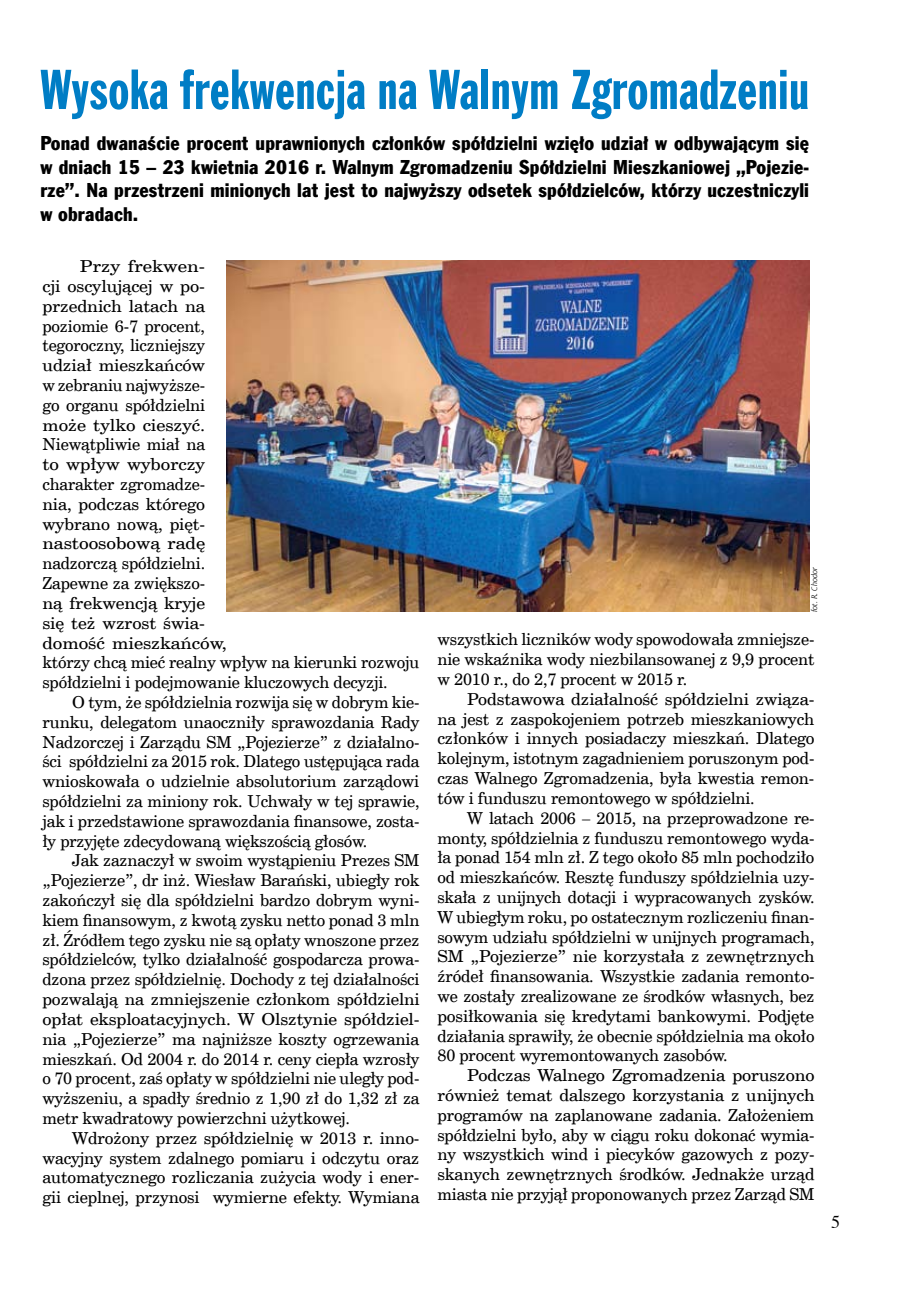
<style>
.page{position:relative;width:906px;height:1289px;background:#fff}
.page>*{position:absolute;margin:0;border:0;box-sizing:border-box;transform-origin:0 0}
.t1{font:55.5px "Frank Goth X Cn EU";color:#007dc5}
.t2{font:19.5px/23.4px "Frank Goth Cn EU";letter-spacing:.01em;color:#000;text-align:justify}
.t3{font:18px "Times";color:#000}
.t4{font:16.5px/19.8px "Cent Schbook EU";letter-spacing:-.01em;color:#000;text-align:justify}
.t5{font:16.5px/19.8px "Cent Schbook EU";letter-spacing:-.01em;color:#000;scale:1.16 1}
.t6{font:16.5px/19.8px "Cent Schbook EU";letter-spacing:-.01em;color:#000;text-align:justify;scale:1.07 1}
.t7{font:16.5px/19.8px "Cent Schbook EU";letter-spacing:-.01em;color:#000;text-align:justify;scale:1.06 1}
.t8{font:italic 7.8px "Chianti EU";color:#000}
</style>
<div class="page">
<img style="left:226px;top:261px;width:583px;height:351px">
<h1 class="t1" style="left:40px;top:56px;width:770px">Wysoka frekwencja na Walnym Zgromadzeniu</h1>
<p class="t2" style="left:40px;top:132px;width:770px">Ponad dwanaście procent uprawnionych członków spółdzielni wzięło udział w odbywającym się w dniach 15 – 23 kwietnia 2016 r. Walnym Zgromadzeniu Spółdzielni Mieszkaniowej „Pojezie&shy;rze”. Na przestrzeni minionych lat jest to najwyższy odsetek spółdzielców, którzy uczestniczyli w obradach.</p>
<p class="t5" style="left:42px;top:257px;width:326px;text-indent:37px">Przy frekwen-<br>cji oscylującej w po-<br>przednich latach na<br>poziomie 6-7 procent,<br>tegoroczny, liczniejszy<br>udział mieszkańców<br>w zebraniu najwyższe-<br>go organu spółdzielni<br>może tylko cieszyć.<br>Niewątpliwie miał na<br>to wpływ wyborczy<br>charakter zgromadze-<br>nia, podczas którego<br>wybrano nową, pięt-<br>nastoosobową radę<br>nadzorczą spółdzielni.<br>Zapewne za zwiększo-<br>ną frekwencją kryje<br>się też wzrost świa-<br>domość mieszkańców,<br>którzy chcą mieć realny wpływ na kierunki rozwoju spółdzielni i podejmowanie kluczowych decyzji.</p>
<p class="t4" style="left:42px;top:692px;width:378px;text-indent:30px">O tym, że spółdzielnia rozwija się w dobrym kie&shy;runku, delegatom unaoczniły sprawozdania Rady Nadzorczej i Zarządu SM „Pojezierze” z działalno&shy;ści spółdzielni za 2015 rok. Dlatego ustępująca rada wnioskowała o udzielnie absolutorium zarządowi spółdzielni za miniony rok. Uchwały w tej sprawie, jak i przedstawione sprawozdania finansowe, zosta&shy;ły przyjęte zdecydowaną większością głosów.</p>
<p class="t4" style="left:42px;top:851px;width:379px;text-indent:30px">Jak zaznaczył w swoim wystąpieniu Prezes SM „Pojezierze”, dr inż. Wiesław Barański, ubiegły rok zakończył się dla spółdzielni bardzo dobrym wyni&shy;kiem finansowym, z kwotą zysku netto ponad 3 mln zł. Źródłem tego zysku nie są opłaty wnoszone przez spółdzielców, tylko działalność gospodarcza prowa&shy;dzona przez spółdzielnię. Dochody z tej działalności pozwalają na zmniejszenie członkom spółdzielni opłat eksploatacyjnych. W Olsztynie spółdziel&shy;nia „Pojezierze” ma najniższe koszty ogrzewania mieszkań. Od 2004 r. do 2014 r. ceny ciepła wzrosły o 70 procent, zaś opłaty w spółdzielni nie uległy pod&shy;wyższeniu, a spadły średnio z 1,90 zł do 1,32 zł za metr kwadratowy powierzchni użytkowej.</p>
<p class="t4" style="left:42px;top:1128px;width:378px;text-indent:30px">Wdrożony przez spółdzielnię w 2013 r. inno&shy;wacyjny system zdalnego pomiaru i odczytu oraz automatycznego rozliczania zużycia wody i ener&shy;gii cieplnej, przynosi wymierne efekty. Wymiana</p>
<p class="t8" style="left:810px;top:612px;width:47px;rotate:-90deg">fot. R. Chodor</p>
<p class="t4" style="left:437px;top:630px;width:378px">wszystkich liczników wody spowodowała zmniejsze&shy;nie wskaźnika wody niezbilansowanej z 9,9 procent w 2010 r., do 2,7 procent w 2015 r.</p>
<p class="t7" style="left:437px;top:689px;width:357px;text-indent:30px">Podstawowa działalność spółdzielni związa&shy;na jest z zaspokojeniem potrzeb mieszkaniowych członków i innych posiadaczy mieszkań. Dlatego kolejnym, istotnym zagadnieniem poruszonym pod&shy;czas Walnego Zgromadzenia, była kwestia remon&shy;tów i funduszu remontowego w spółdzielni.</p>
<p class="t4" style="left:437px;top:808px;width:378px;text-indent:30px">W latach 2006 – 2015, na przeprowadzone re&shy;monty, spółdzielnia z funduszu remontowego wyda&shy;ła ponad 154 mln zł. Z tego około 85 mln pochodziło od mieszkańców. Resztę funduszy spółdzielnia uzy&shy;skała z unijnych dotacji i wypracowanych zysków.<br>W ubiegłym roku, po ostatecznym rozliczeniu finan&shy;sowym udziału spółdzielni w unijnych programach, SM „Pojezierze” nie korzystała z zewnętrznych źródeł finansowania. Wszystkie zadania remonto&shy;we zostały zrealizowane ze środków własnych, bez posiłkowania się kredytami bankowymi. Podjęte działania sprawiły, że obecnie spółdzielnia ma około 80 procent wyremontowanych zasobów.</p>
<p class="t6" style="left:437px;top:1065px;width:354px;text-indent:30px">Podczas Walnego Zgromadzenia poruszono również temat dalszego korzystania z unijnych programów na zaplanowane zadania. Założeniem spółdzielni było, aby w ciągu roku dokonać wymia&shy;ny wszystkich wind i piecyków gazowych z pozy&shy;skanych zewnętrznych środków. Jednakże urząd miasta nie przyjął proponowanych przez Zarząd SM</p>
<p class="t3" style="left:831px;top:1205px;width:10px">5</p>
</div>
